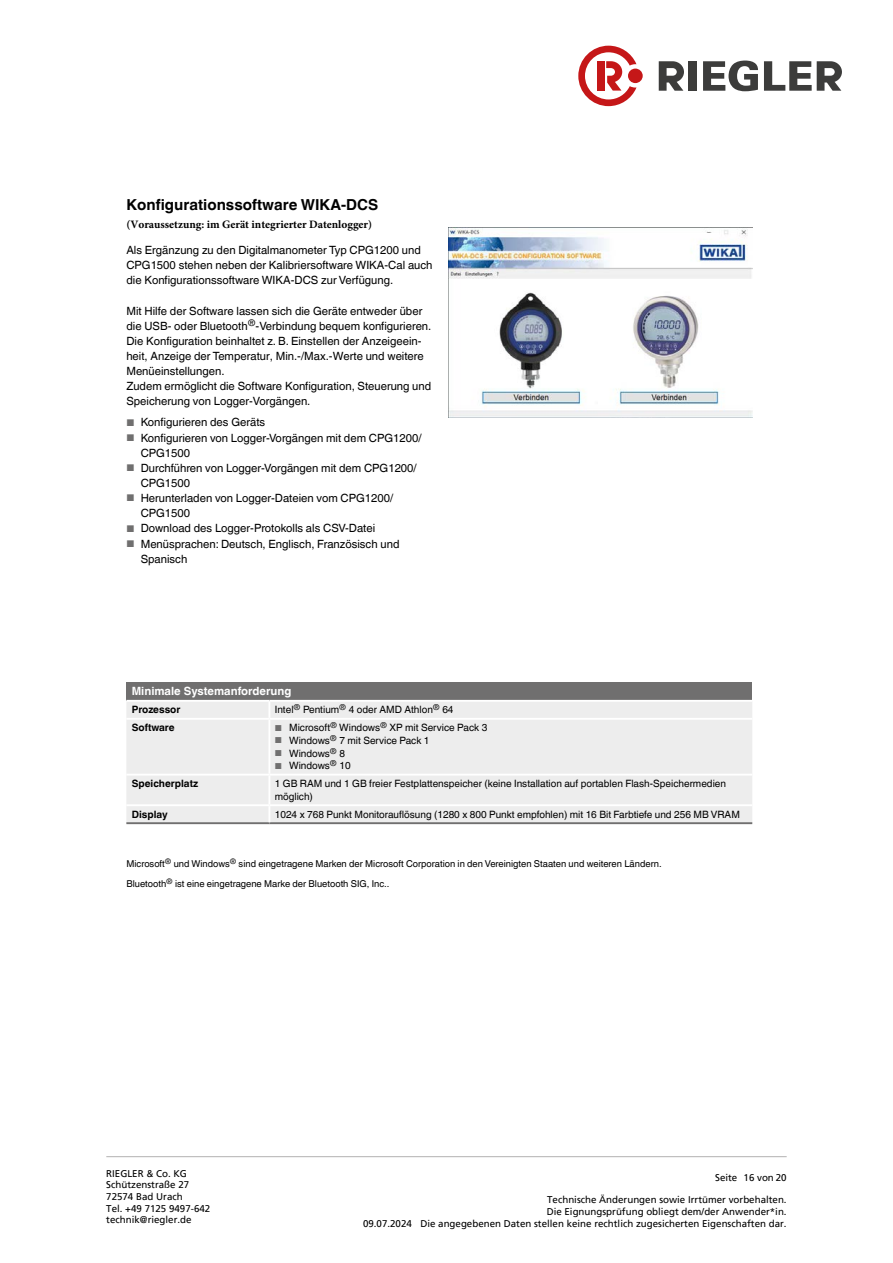
<style>
.page{position:relative;width:893px;height:1263px;background:#fff}
.page>*{position:absolute;margin:0;border:0;box-sizing:border-box;transform-origin:0 0}
.t1{font:700 15.15px "Helvetica World";color:#000}
.t2{font:11.4px/15.1px "Helvetica World";color:#000}
.t3{font:700 11.4px "Minion Pro";color:#000}
.t4{font:700 11.4px "Helvetica World";color:#fff}
.t5{font:10.05px/12.6px "Helvetica World";color:#000}
.t6{font:700 10.05px "Helvetica World";color:#000}
.t7{font:9.75px/11.7px "Frutiger LT Pro";color:#000}
.t8{font:9.45px/20.7px "Helvetica World";color:#000}
.s1{font-size:9.6px;color:#706f6f}
.s2{font-size:8.55px;color:#706f6f}
</style>
<div class="page">
<svg style="left:659px;top:61px;width:25px;height:30px"></svg>
<div style="left:689px;top:61px;width:8px;height:30px;background:#3c3c3b"></div>
<svg style="left:703px;top:61px;width:55px;height:30px"></svg>
<svg style="left:764px;top:61px;width:78px;height:30px"></svg>
<svg style="left:578px;top:46px;width:58px;height:60px"></svg>
<div style="left:628px;top:69px;width:15px;height:14px;background:#c51718;border-radius:50%"></div>
<hr style="left:106px;top:1156px;width:681px;height:1px;background:#b3b2b2">
<img style="left:448px;top:228px;width:304px;height:190px">
<div style="left:126px;top:682px;width:626px;height:19px;background:#706f6f"></div>
<div style="left:126px;top:702px;width:626px;height:120px;background:#ededed"></div>
<hr style="left:126px;top:822px;width:143px;height:2px;background:#706f6f">
<hr style="left:269px;top:822px;width:483px;height:2px;background:#706f6f">
<hr style="left:126px;top:700px;width:143px;height:2px;background:#fff">
<hr style="left:269px;top:700px;width:483px;height:2px;background:#fff">
<svg style="left:268px;top:702px;width:2px;height:16px"></svg>
<hr style="left:126px;top:718px;width:143px;height:2px;background:#fff">
<hr style="left:269px;top:718px;width:483px;height:2px;background:#fff">
<hr style="left:268px;top:720px;width:2px;height:54px;background:#fff">
<hr style="left:126px;top:774px;width:143px;height:1px;background:#fff">
<hr style="left:269px;top:774px;width:483px;height:1px;background:#fff">
<hr style="left:268px;top:775px;width:2px;height:29px;background:#fff">
<hr style="left:126px;top:804px;width:143px;height:2px;background:#fff">
<hr style="left:269px;top:804px;width:483px;height:2px;background:#fff">
<svg style="left:268px;top:806px;width:2px;height:16px"></svg>
<h1 class="t1" style="left:126px;top:196px;width:253px">Konfigurationssoftware WIKA-DCS</h1>
<p class="t3" style="left:126px;top:216px;width:247px">(Voraussetzung: im Gerät integrierter Datenlogger)</p>
<p class="t2" style="left:126px;top:242px;width:308px">Als Ergänzung zu den Digitalmanometer Typ CPG1200 und<br>CPG1500 stehen neben der Kalibriersoftware WIKA-Cal auch die Konfigurationssoftware WIKA-DCS zur Verfügung.</p>
<p class="t2" style="left:126px;top:303px;width:307px">Mit Hilfe der Software lassen sich die Geräte entweder über die USB- oder Bluetooth<sup>®</sup>-Verbindung bequem konfigurieren.<br>Die Konfiguration beinhaltet z. B. Einstellen der Anzeigeein&shy;heit, Anzeige der Temperatur, Min.-/Max.-Werte und weitere Menüeinstellungen.<br>Zudem ermöglicht die Software Konfiguration, Steuerung und Speicherung von Logger-Vorgängen.</p>
<p class="t2" style="left:126px;top:415px;width:140px"><span class="s1">■</span> Konfigurieren des Geräts</p>
<p class="t2" style="left:141px;top:430px;width:282px;text-indent:-14px"><span class="s1">■</span> Konfigurieren von Logger-Vorgängen mit dem CPG1200/<br>CPG1500</p>
<p class="t2" style="left:141px;top:460px;width:278px;text-indent:-14px"><span class="s1">■</span> Durchführen von Logger-Vorgängen mit dem CPG1200/<br>CPG1500</p>
<p class="t2" style="left:141px;top:491px;width:254px;text-indent:-14px"><span class="s1">■</span> Herunterladen von Logger-Dateien vom CPG1200/<br>CPG1500</p>
<p class="t2" style="left:126px;top:521px;width:250px"><span class="s1">■</span> Download des Logger-Protokolls als CSV-Datei</p>
<p class="t2" style="left:141px;top:536px;width:260px;text-indent:-14px"><span class="s1">■</span> Menüsprachen: Deutsch, Englisch, Französisch und<br>Spanisch</p>
<p class="t4" style="left:132px;top:685px;width:161px">Minimale Systemanforderung</p>
<p class="t6" style="left:132px;top:704px;width:50px">Prozessor</p>
<p class="t5" style="left:275px;top:704px;width:180px">Intel<sup>®</sup> Pentium<sup>®</sup> 4 oder AMD Athlon<sup>®</sup> 64</p>
<p class="t6" style="left:132px;top:722px;width:44px">Software</p>
<p class="t5" style="left:275px;top:722px;width:214px"><span class="s2">■</span> Microsoft<sup>®</sup> Windows<sup>®</sup> XP mit Service Pack 3</p>
<p class="t5" style="left:275px;top:734px;width:156px"><span class="s2">■</span> Windows<sup>®</sup> 7 mit Service Pack 1</p>
<p class="t5" style="left:275px;top:747px;width:72px"><span class="s2">■</span> Windows<sup>®</sup> 8</p>
<p class="t5" style="left:275px;top:759px;width:77px"><span class="s2">■</span> Windows<sup>®</sup> 10</p>
<p class="t6" style="left:132px;top:778px;width:68px">Speicherplatz</p>
<p class="t5" style="left:275px;top:777px;width:453px">1 GB RAM und 1 GB freier Festplattenspeicher (keine Installation auf portablen Flash-Speichermedien möglich)</p>
<p class="t6" style="left:132px;top:808px;width:37px">Display</p>
<p class="t5" style="left:275px;top:808px;width:467px">1024 x 768 Punkt Monitorauflösung (1280 x 800 Punkt empfohlen) mit 16 Bit Farbtiefe und 256 MB VRAM</p>
<p class="t8" style="left:126px;top:853px;width:537px">Microsoft<sup>®</sup> und Windows<sup>®</sup> sind eingetragene Marken der Microsoft Corporation in den Vereinigten Staaten und weiteren Ländern.<br>Bluetooth<sup>®</sup> ist eine eingetragene Marke der Bluetooth SIG, Inc..</p>
<p class="t7" style="left:106px;top:1167px;width:105px">RIEGLER &amp; Co. KG<br>Schützenstraße 27<br>72574 Bad Urach<br>Tel. +49 7125 9497-642 technik@riegler.de</p>
<p class="t7" style="left:363px;top:1217px;width:50px">09.07.2024</p>
<p class="t7" style="left:715px;top:1172px;width:73px">Seite 16 von 20</p>
<p class="t7" style="left:420px;top:1194px;width:368px;text-align:right">Technische Änderungen sowie Irrtümer vorbehalten.<br>Die Eignungsprüfung obliegt dem/der Anwender*in.<br>Die angegebenen Daten stellen keine rechtlich zugesicherten Eigenschaften dar.</p>
</div>
